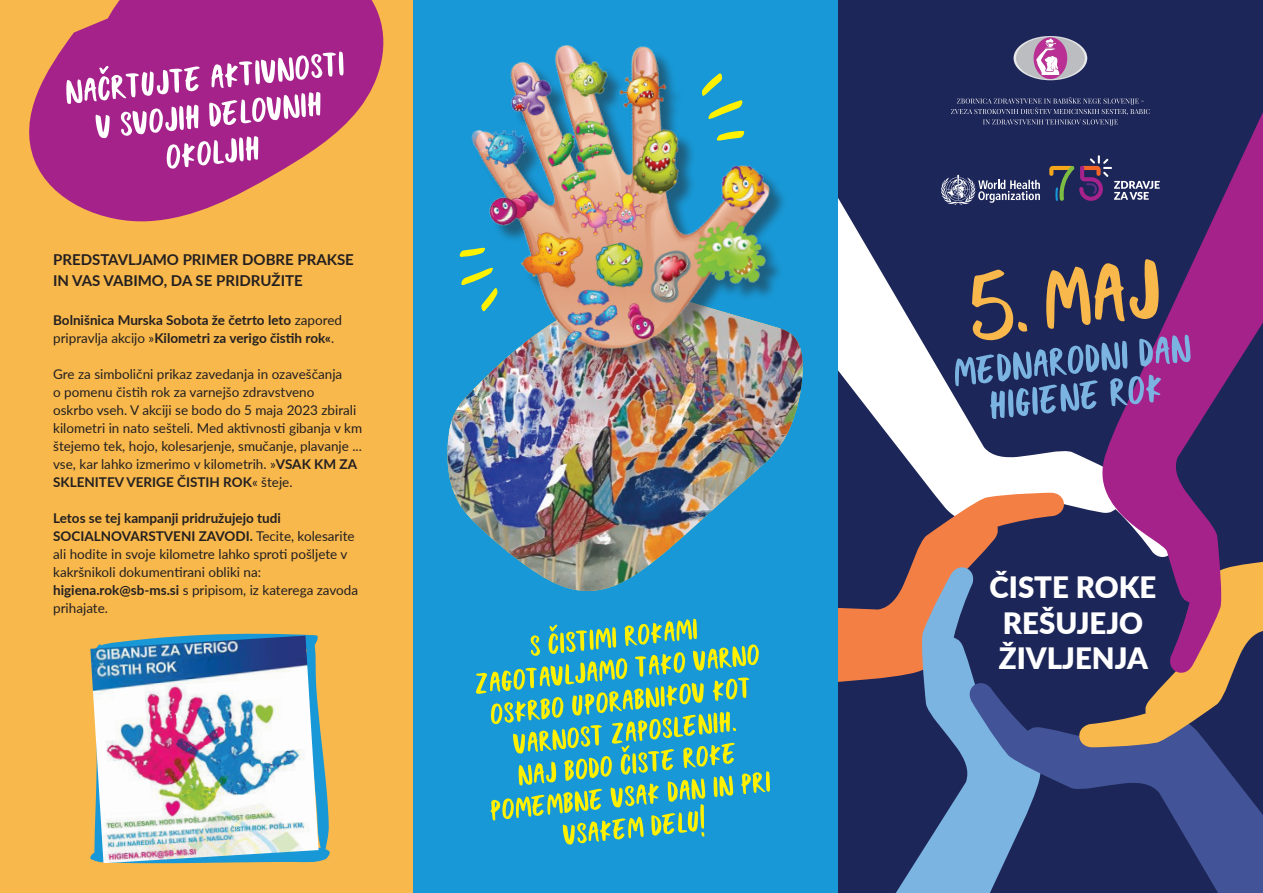
<style>
.page{position:relative;width:1263px;height:893px;background:#fff}
.page>*{position:absolute;margin:0;border:0;box-sizing:border-box;transform-origin:0 0}
.t1{font:900 29.4px/35.2px "Lato";color:#fff;text-align:center}
.t2{font:700 15px/21px "Lato";color:#231f20}
.t3{font:13.5px/18px "Lato";color:#231f20}
.t4{font:700 13.5px/18px "Lato";color:#231f20}
.s1{font-weight:400}
.s2{font-weight:700}
</style>
<div class="page">
<div style="left:838px;top:0;width:425px;height:893px;background:#1d2658"></div>
<svg style="left:1013px;top:36px;width:74px;height:44px"></svg>
<svg style="left:838px;top:97px;width:248px;height:413px"></svg>
<svg style="left:838px;top:492px;width:231px;height:68px"></svg>
<svg style="left:838px;top:560px;width:138px;height:333px"></svg>
<svg style="left:963px;top:676px;width:300px;height:217px"></svg>
<svg style="left:1074px;top:676px;width:189px;height:72px"></svg>
<svg style="left:1086px;top:73px;width:177px;height:607px"></svg>
<svg style="left:955px;top:259px;width:235px;height:160px"></svg>
<div style="left:412px;top:0;width:426px;height:893px;background:#1898d6"></div>
<div style="left:0;top:0;width:412px;height:893px;background:#f8b84c"></div>
<svg style="left:29px;top:0;width:355px;height:222px;fill:#a6228b"></svg>
<svg style="left:66px;top:51px;width:277px;height:118px"></svg>
<img style="left:447px;top:391px;width:354px;height:200px">
<svg style="left:476px;top:619px;width:294px;height:225px"></svg>
<img style="left:459px;top:44px;width:344px;height:347px">
<svg style="left:185px;top:633px;width:145px;height:228px"></svg>
<img style="left:90px;top:636px;width:229px;height:227px">
<p class="t2" style="left:53px;top:248px;width:302px">PREDSTAVLJAMO PRIMER DOBRE PRAKSE<br>IN VAS VABIMO, DA SE PRIDRUŽITE</p>
<p class="t4" style="left:53px;top:311px;width:290px">Bolnišnica Murska Sobota že četrto leto <span class="s1">zapored pripravlja akcijo »</span>Kilometri za verigo čistih rok«<span class="s1">.</span></p>
<p class="t3" style="left:53px;top:365px;width:311px">Gre za simbolični prikaz zavedanja in ozaveščanja<br>o pomenu čistih rok za varnejšo zdravstveno<br>oskrbo vseh. V akciji se bodo do 5 maja 2023 zbirali kilometri in nato sešteli. Med aktivnosti gibanja v km štejemo tek, hojo, kolesarjenje, smučanje, plavanje ... vse, kar lahko izmerimo v kilometrih. »<span class="s2">VSAK KM ZA SKLENITEV VERIGE ČISTIH ROK</span>« šteje.</p>
<p class="t3" style="left:53px;top:509px;width:307px"><span class="s2">Letos se tej kampanji pridružujejo tudi SOCIALNOVARSTVENI ZAVODI.</span> Tecite, kolesarite ali hodite in svoje kilometre lahko sproti pošljete v kakršnikoli dokumentirani obliki na: <span class="s2">higiena.rok@sb-ms.si</span> s pripisom, iz katerega zavoda prihajate.</p>
<h1 class="t1" style="left:989px;top:568px;width:168px">ČISTE ROKE<br>REŠUJEJO<br>ŽIVLJENJA</h1>
</div>
